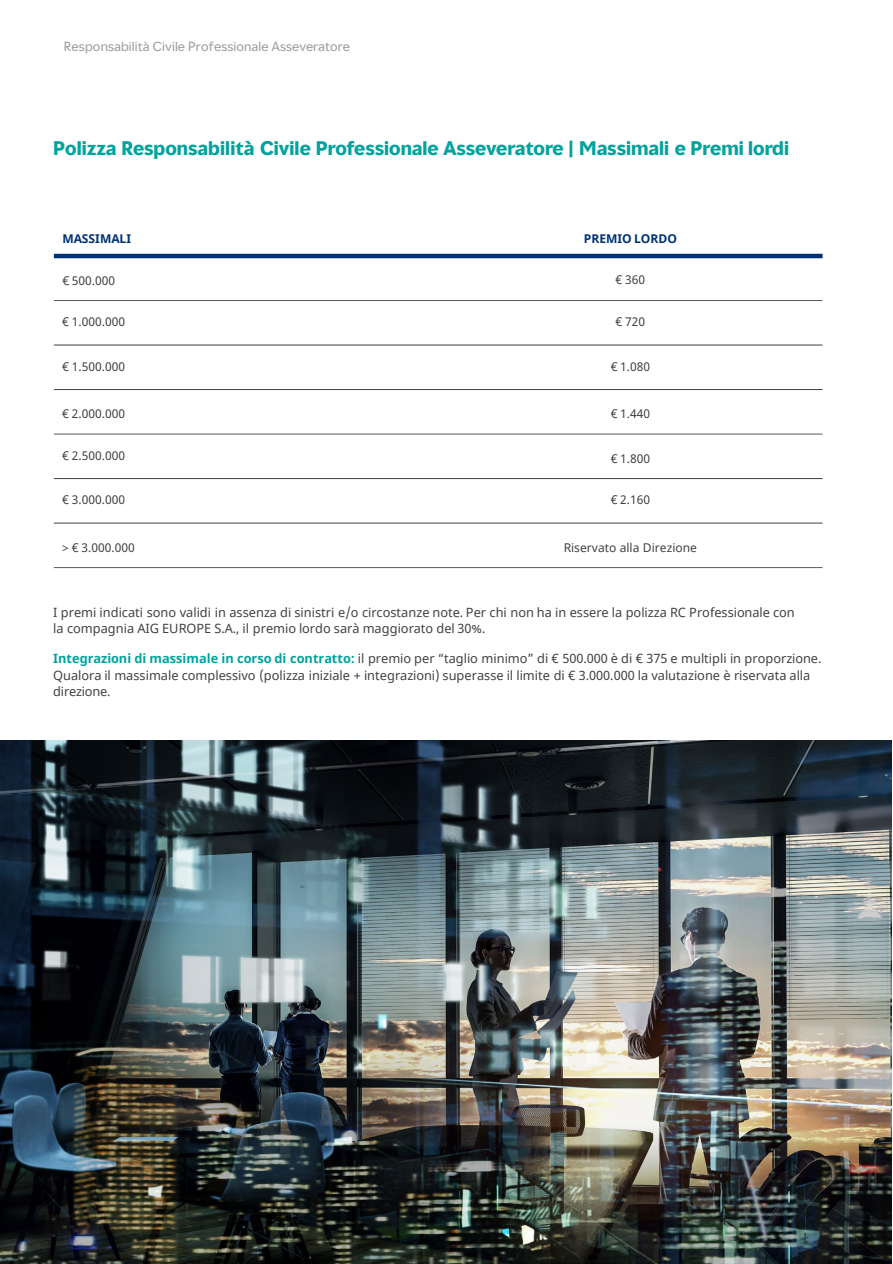
<style>
.page{position:relative;width:893px;height:1264px;background:#fff}
.page>*{position:absolute;margin:0;border:0;box-sizing:border-box;transform-origin:0 0}
.t1{font:700 18px "MMC Display";color:#00a39d}
.t2{font:12.75px/16.5px "Noto Sans";color:#414042}
.t3{font:12px "Noto Sans";color:#414042}
.t4{font:12px "MMC Display";letter-spacing:.005em;color:#9d9fa2}
.t5{font:700 12px "Noto Sans";color:#003273}
.s1{font-weight:700;color:#00a39d}
</style>
<div class="page">
<hr style="left:54px;top:254px;width:768px;height:4px;background:#003273">
<hr style="left:54px;top:300px;width:768px;height:1px;background:#58595b">
<hr style="left:54px;top:344px;width:768px;height:1px;background:#414042">
<hr style="left:54px;top:389px;width:768px;height:1px;background:#414042">
<hr style="left:54px;top:433px;width:768px;height:1px;background:#58595b">
<hr style="left:54px;top:478px;width:768px;height:1px;background:#414042">
<hr style="left:54px;top:522px;width:768px;height:1px;background:#414042">
<hr style="left:54px;top:567px;width:768px;height:1px;background:#58595b">
<img style="left:0;top:740px;width:891px;height:523px">
<p class="t4" style="left:64px;top:38px;width:288px">Responsabilità Civile Professionale Asseveratore</p>
<p class="t1" style="left:53px;top:136px;width:737px">Polizza Responsabilità Civile Professionale Asseveratore | Massimali e Premi lordi</p>
<p class="t5" style="left:62px;top:230px;width:70px">MASSIMALI</p>
<p class="t5" style="left:584px;top:230px;width:95px">PREMIO LORDO</p>
<p class="t3" style="left:62px;top:272px;width:54px">€ 500.000</p>
<p class="t3" style="left:615px;top:271px;width:31px">€ 360</p>
<p class="t3" style="left:62px;top:314px;width:64px">€ 1.000.000</p>
<p class="t3" style="left:615px;top:314px;width:31px">€ 720</p>
<p class="t3" style="left:62px;top:358px;width:64px">€ 1.500.000</p>
<p class="t3" style="left:610px;top:358px;width:41px">€ 1.080</p>
<p class="t3" style="left:62px;top:405px;width:64px">€ 2.000.000</p>
<p class="t3" style="left:610px;top:405px;width:41px">€ 1.440</p>
<p class="t3" style="left:62px;top:447px;width:64px">€ 2.500.000</p>
<p class="t3" style="left:610px;top:450px;width:41px">€ 1.800</p>
<p class="t3" style="left:62px;top:491px;width:64px">€ 3.000.000</p>
<p class="t3" style="left:610px;top:491px;width:41px">€ 2.160</p>
<p class="t3" style="left:62px;top:539px;width:74px">&gt; € 3.000.000</p>
<p class="t3" style="left:563px;top:539px;width:135px">Riservato alla Direzione</p>
<p class="t2" style="left:53px;top:604px;width:743px">I premi indicati sono validi in assenza di sinistri e/o circostanze note. Per chi non ha in essere la polizza RC Professionale con la compagnia AIG EUROPE S.A., il premio lordo sarà maggiorato del 30%.</p>
<p class="t2" style="left:53px;top:650px;width:769px"><span class="s1">Integrazioni di massimale in corso di contratto:</span> il premio per “taglio minimo” di € 500.000 è di € 375 e multipli in proporzione.<br>Qualora il massimale complessivo (polizza iniziale + integrazioni) superasse il limite di € 3.000.000 la valutazione è riservata alla direzione.</p>
</div>
